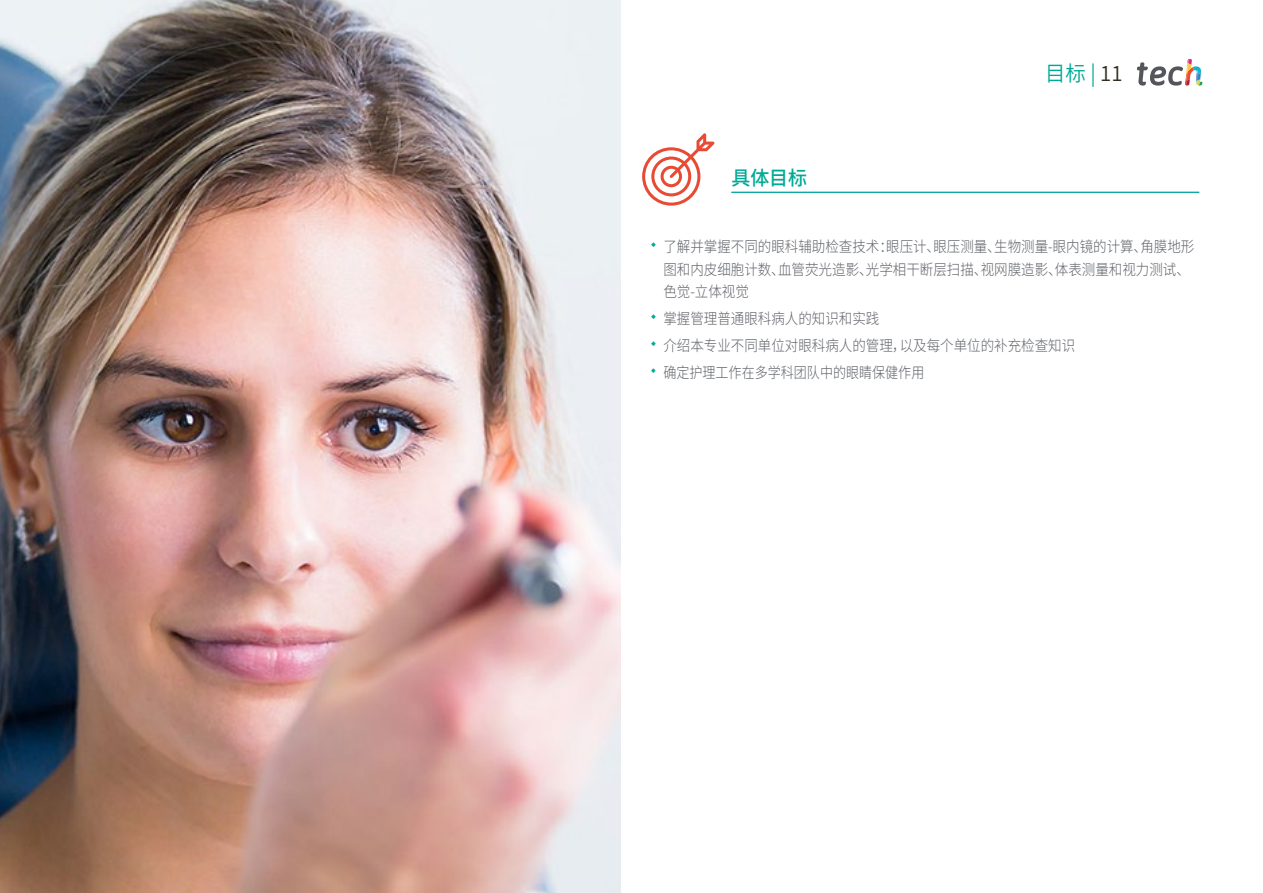
<style>
.page{position:relative;width:1263px;height:893px;background:#fff}
.page>*{position:absolute;margin:0;border:0;box-sizing:border-box;transform-origin:0 0}
.t1{font:21px "Source Han Sans CN";color:#00a996}
.t2{font:500 19.5px "Source Han Sans CN";color:#00aa97}
.t3{font:300 15px/22.5px "Source Han Sans CN";color:#61646a;scale:.9 1}
.s1{color:#312e20}
</style>
<div class="page">
<img style="left:0;top:0;width:621px;height:893px">
<svg style="left:1137px;top:59px;width:65px;height:27px"></svg>
<svg style="left:642px;top:133px;width:72px;height:73px"></svg>
<hr style="left:731px;top:192px;width:468px;height:1px;background:#00aa97">
<h2 class="t2" style="left:731px;top:167px;width:77px">具体目标</h2>
<h1 class="t1" style="left:1045px;top:61px;width:79px">目标 | <span class="s1">11</span></h1>
<p class="t3" style="left:663px;top:236px;width:591px">了解并掌握不同的眼科辅助检查技术：眼压计、眼压测量、生物测量-眼内镜的计算、角膜地形图和内皮细胞计数、血管荧光造影、光学相干断层扫描、视网膜造影、体表测量和视力测试、色觉-立体视觉</p>
<p class="t3" style="left:663px;top:306px;width:459px;line-height:26.7px">掌握管理普通眼科病人的知识和实践<br>介绍本专业不同单位对眼科病人的管理，以及每个单位的补充检查知识确定护理工作在多学科团队中的眼睛保健作用</p>
</div>
